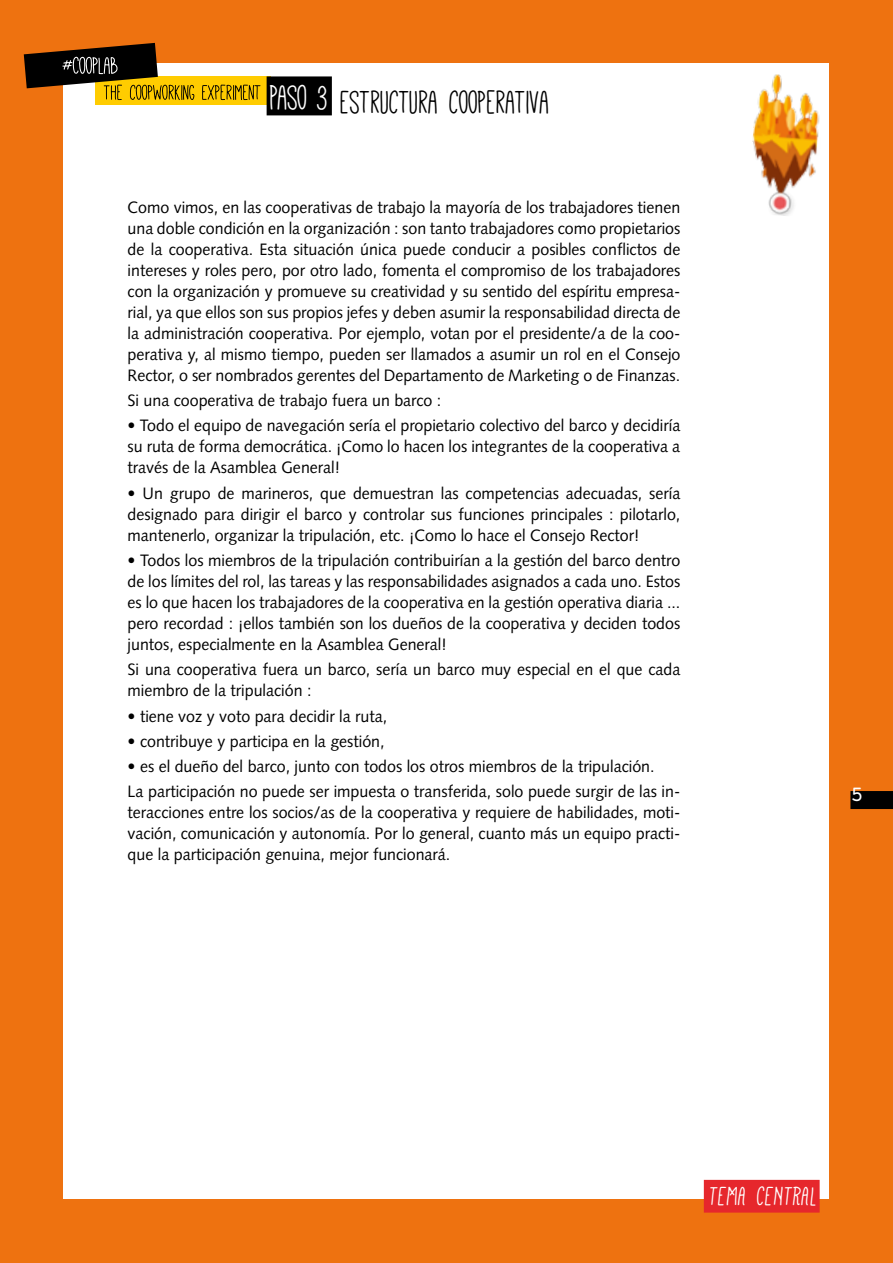
<style>
.page{position:relative;width:893px;height:1263px;background:#ee7210}
.page>*{position:absolute;margin:0;border:0;box-sizing:border-box;transform-origin:0 0}
.t1{font:38.4px "Mathlete Bulky";color:#fff}
.t2{font:36px "Mathlete Bulky";letter-spacing:.01em;color:#000}
.t3{font:29.4px "Mathlete Bulky Slant";letter-spacing:.04em;color:#fff}
.t4{font:22.5px "Courier Prime Code";color:#fff}
.t5{font:16.5px/21px "Syntax LT Std";color:#000;text-align:justify}
</style>
<div class="page">
<div style="left:850px;top:791px;width:43px;height:18px;background:#000"></div>
<div style="left:64px;top:64px;width:765px;height:1135px;background:#fff"></div>
<img style="left:752px;top:74px;width:68px;height:142px">
<div style="left:704px;top:1180px;width:116px;height:32px;background:#e6272c"></div>
<div style="left:95px;top:76px;width:175px;height:28px;background:#fc0"></div>
<svg style="left:24px;top:43px;width:236px;height:57px"></svg>
<div style="left:267px;top:76px;width:65px;height:39px;background:#000"></div>
<h1 class="t1" style="left:271px;top:79px;width:59px">PASO 3</h1>
<h2 class="t2" style="left:341px;top:85px;width:210px">ESTRUCTURA COOPERATIVA</h2>
<p class="t5" style="left:128px;top:197px;width:554px">Como vimos, en las cooperativas de trabajo la mayoría de los trabajadores tienen una doble condición en la organización : son tanto trabajadores como propietarios de la cooperativa. Esta situación única puede conducir a posibles conflictos de intereses y roles pero, por otro lado, fomenta el compromiso de los trabajadores con la organización y promueve su creatividad y su sentido del espíritu empresa&shy;rial, ya que ellos son sus propios jefes y deben asumir la responsabilidad directa de la administración cooperativa. Por ejemplo, votan por el presidente/a de la coo&shy;perativa y, al mismo tiempo, pueden ser llamados a asumir un rol en el Consejo Rector, o ser nombrados gerentes del Departamento de Marketing o de Finanzas.</p>
<p class="t5" style="left:128px;top:390px;width:315px">Si una cooperativa de trabajo fuera un barco :</p>
<p class="t5" style="left:128px;top:415px;width:554px">• Todo el equipo de navegación sería el propietario colectivo del barco y decidiría su ruta de forma democrática. ¡Como lo hacen los integrantes de la cooperativa a través de la Asamblea General!</p>
<p class="t5" style="left:128px;top:483px;width:554px">• Un grupo de marineros, que demuestran las competencias adecuadas, sería designado para dirigir el barco y controlar sus funciones principales : pilotarlo, mantenerlo, organizar la tripulación, etc. ¡Como lo hace el Consejo Rector!</p>
<p class="t5" style="left:128px;top:550px;width:554px">• Todos los miembros de la tripulación contribuirían a la gestión del barco dentro de los límites del rol, las tareas y las responsabilidades asignados a cada uno. Estos es lo que hacen los trabajadores de la cooperativa en la gestión operativa diaria ... pero recordad : ¡ellos también son los dueños de la cooperativa y deciden todos juntos, especialmente en la Asamblea General!</p>
<p class="t5" style="left:128px;top:659px;width:554px">Si una cooperativa fuera un barco, sería un barco muy especial en el que cada miembro de la tripulación :</p>
<p class="t5" style="left:128px;top:705px;width:261px">• tiene voz y voto para decidir la ruta,</p>
<p class="t5" style="left:128px;top:731px;width:259px">• contribuye y participa en la gestión,</p>
<p class="t5" style="left:128px;top:754px;width:554px;line-height:25.2px">• es el dueño del barco, junto con todos los otros miembros de la tripulación.<br>La participación no puede ser impuesta o transferida, solo puede surgir de las in-</p>
<p class="t5" style="left:128px;top:802px;width:554px">teracciones entre los socios/as de la cooperativa y requiere de habilidades, moti&shy;vación, comunicación y autonomía. Por lo general, cuanto más un equipo practi&shy;que la participación genuina, mejor funcionará.</p>
<h3 class="t4" style="left:850px;top:780px;width:15px">5</h3>
<h3 class="t3" style="left:710px;top:1182px;width:109px">TEMA CENTRAL</h3>
</div>
